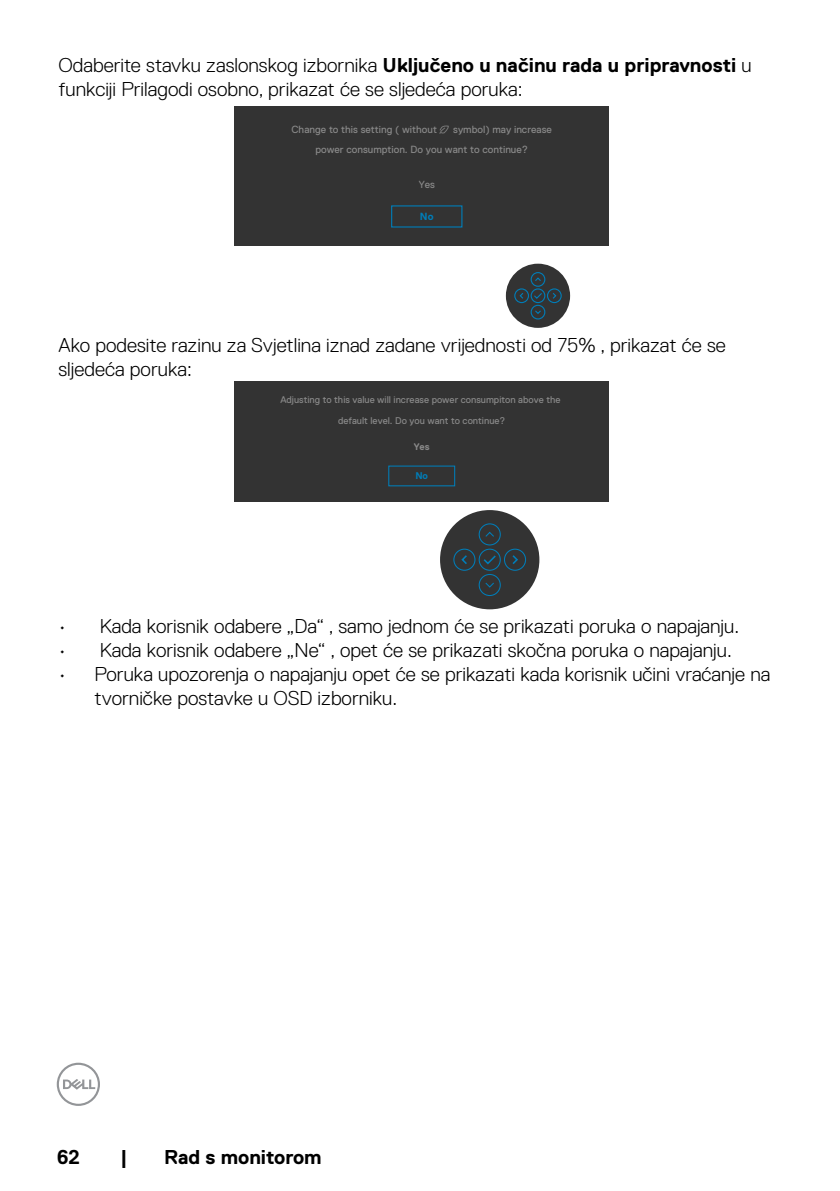
<style>
.page{position:relative;width:840px;height:1191px;background:#fff}
.page>*{position:absolute;margin:0;border:0;box-sizing:border-box;transform-origin:0 0}
.t1{font:300 20px/24px "Dell Replica";color:#000}
.t2{font:700 20px "Dell Replica";color:#000}
.t3{font:10.4px/19.6px "Dell Replica";color:#888}
.t4{font:700 10.4px "Dell Replica";color:#007db8}
.t5{font:9.8px/20.8px "Dell Replica";color:#888;text-align:center}
.t6{font:700 9.8px "Dell Replica";color:#888}
.t7{font:700 9.8px "Dell Replica";color:#007db8}
.s1{font-weight:700}
</style>
<div class="page">
<svg style="left:57px;top:1062px;width:43px;height:44px"></svg>
<div style="left:234px;top:107px;width:374px;height:139px;background:#333"></div>
<div style="left:505px;top:264px;width:64px;height:64px;background:#333;border-radius:50%"></div>
<div style="left:530px;top:288px;width:15px;height:15px;border:1px solid #007db8;border-radius:50%"></div>
<div style="left:530px;top:305px;width:15px;height:14px;border:1px solid #007db8;border-radius:50%"></div>
<div style="left:530px;top:272px;width:15px;height:15px;border:1px solid #007db8;border-radius:50%"></div>
<div style="left:514px;top:288px;width:14px;height:15px;border:1px solid #007db8;border-radius:50%"></div>
<div style="left:546px;top:288px;width:15px;height:15px;border:1px solid #007db8;border-radius:50%"></div>
<svg style="left:535px;top:310px;width:6px;height:4px"></svg>
<svg style="left:535px;top:277px;width:6px;height:4px"></svg>
<svg style="left:552px;top:293px;width:5px;height:6px"></svg>
<svg style="left:519px;top:293px;width:5px;height:6px"></svg>
<svg style="left:532px;top:292px;width:11px;height:8px"></svg>
<svg style="left:439px;top:125px;width:10px;height:9px"></svg>
<div style="left:391px;top:205px;width:71px;height:22px;border:1px solid #007db8"></div>
<div style="left:234px;top:381px;width:374px;height:120px;background:#333"></div>
<div style="left:440px;top:510px;width:99px;height:99px;background:#333;border-radius:50%"></div>
<div style="left:478px;top:548px;width:22px;height:23px;border:1px solid #007db8;border-radius:50%"></div>
<div style="left:478px;top:574px;width:22px;height:22px;border:1px solid #007db8;border-radius:50%"></div>
<div style="left:478px;top:523px;width:22px;height:22px;border:1px solid #007db8;border-radius:50%"></div>
<div style="left:453px;top:548px;width:22px;height:23px;border:1px solid #007db8;border-radius:50%"></div>
<div style="left:503px;top:548px;width:23px;height:23px;border:1px solid #007db8;border-radius:50%"></div>
<svg style="left:485px;top:582px;width:9px;height:6px"></svg>
<svg style="left:485px;top:532px;width:9px;height:5px"></svg>
<svg style="left:512px;top:555px;width:6px;height:9px"></svg>
<svg style="left:461px;top:555px;width:6px;height:9px"></svg>
<svg style="left:481px;top:554px;width:15px;height:11px"></svg>
<div style="left:388px;top:465px;width:67px;height:21px;border:1px solid #007db8"></div>
<p class="t1" style="left:58px;top:53px;width:694px">Odaberite stavku zaslonskog izbornika <span class="s1">Uključeno u načinu rada u pripravnosti</span> u funkciji Prilagodi osobno, prikazat će se sljedeća poruka:</p>
<p class="t3" style="left:291px;top:120px;width:147px">Change to this setting ( without</p>
<p class="t3" style="left:315px;top:120px;width:238px;text-indent:138px">symbol) may increase power consumption. Do you want to continue?</p>
<p class="t3" style="left:418px;top:174px;width:18px">Yes</p>
<p class="t4" style="left:420px;top:210px;width:15px">No</p>
<p class="t1" style="left:58px;top:333px;width:668px">Ako podesite razinu za Svjetlina iznad zadane vrijednosti od 75% , prikazat će se sljedeća poruka:</p>
<p class="t5" style="left:280px;top:389px;width:281px">Adjusting to this value will increase power consumpiton above the default level. Do you want to continue?</p>
<p class="t6" style="left:413px;top:441px;width:17px">Yes</p>
<p class="t7" style="left:415px;top:470px;width:14px">No</p>
<p class="t1" style="left:58px;top:614px;width:681px">• Kada korisnik odabere „Da“ , samo jednom će se prikazati poruka o napajanju.</p>
<p class="t1" style="left:58px;top:638px;width:674px">• Kada korisnik odabere „Ne“ , opet će se prikazati skočna poruka o napajanju.</p>
<p class="t1" style="left:94px;top:662px;width:677px;text-indent:-36px">• Poruka upozorenja o napajanju opet će se prikazati kada korisnik učini vraćanje na tvorničke postavke u OSD izborniku.</p>
<p class="t2" style="left:57px;top:1146px;width:25px">62</p>
<p class="t2" style="left:120px;top:1146px;width:9px">|</p>
<p class="t2" style="left:164px;top:1146px;width:159px">Rad s monitorom</p>
</div>
